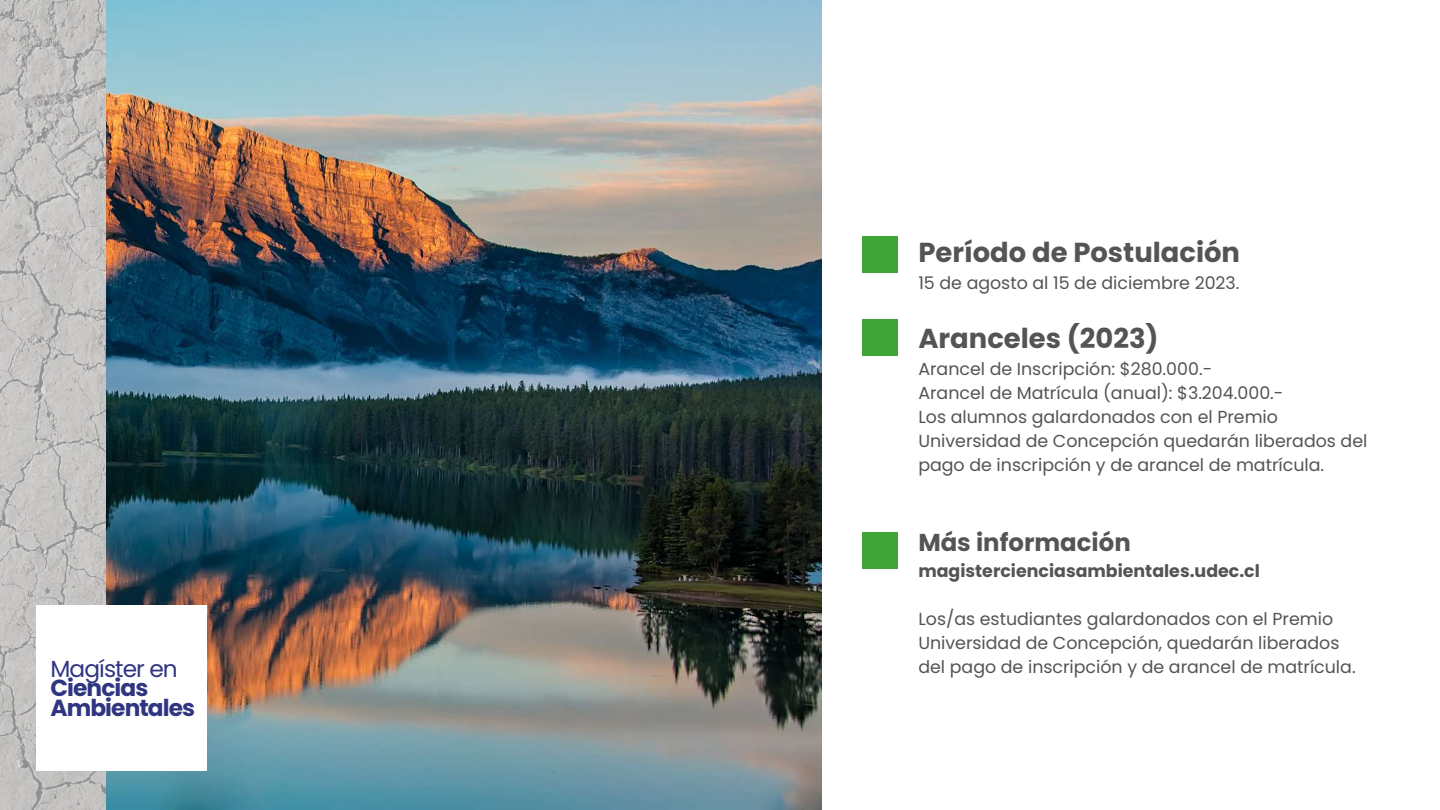
<style>
.page{position:relative;width:1440px;height:810px;background:#fff}
.page>*{position:absolute;margin:0;border:0;box-sizing:border-box;transform-origin:0 0}
.t1{font:700 27.4px "Poppins";color:#545454}
.t2{font:700 24.4px "Poppins";color:#545454}
.t3{font:700 23.3px/19.5px "Poppins";letter-spacing:-.04em;color:#2f3581}
.t4{font:23.3px "Poppins";letter-spacing:-.04em;color:#2f3581}
.t5{font:17.4px/24px "Poppins";color:#545454}
.t6{font:700 17.4px "Poppins";color:#545454}
</style>
<div class="page">
<img style="left:0;top:0;width:106px;height:810px">
<img style="left:106px;top:0;width:715px;height:810px">
<div style="left:36px;top:605px;width:171px;height:166px;background:#fff"></div>
<div style="left:862px;top:236px;width:36px;height:37px;background:#3ea536"></div>
<div style="left:862px;top:319px;width:36px;height:37px;background:#3ea536"></div>
<div style="left:862px;top:532px;width:36px;height:37px;background:#3ea536"></div>
<h1 class="t1" style="left:918px;top:233px;width:323px">Período de Postulación</h1>
<p class="t5" style="left:918px;top:271px;width:323px">15 de agosto al 15 de diciembre 2023.</p>
<h1 class="t1" style="left:918px;top:319px;width:242px">Aranceles (2023)</h1>
<p class="t5" style="left:918px;top:357px;width:451px">Arancel de Inscripción: $280.000.-<br>Arancel de Matrícula (anual): $3.204.000.-<br>Los alumnos galardonados con el Premio Universidad de Concepción quedarán liberados del pago de inscripción y de arancel de matrícula.</p>
<h2 class="t2" style="left:918px;top:525px;width:214px">Más información</h2>
<p class="t6" style="left:918px;top:559px;width:343px">magistercienciasambientales.udec.cl</p>
<p class="t5" style="left:918px;top:607px;width:423px">Los/as estudiantes galardonados con el Premio<br>Universidad de Concepción, quedarán liberados</p>
<h3 class="t4" style="left:50px;top:652px;width:129px">Magíster en</h3>
<p class="t5" style="left:918px;top:655px;width:439px">del pago de inscripción y de arancel de matrícula.</p>
<h3 class="t3" style="left:50px;top:678px;width:146px">Ciencias<br>Ambientales</h3>
</div>
